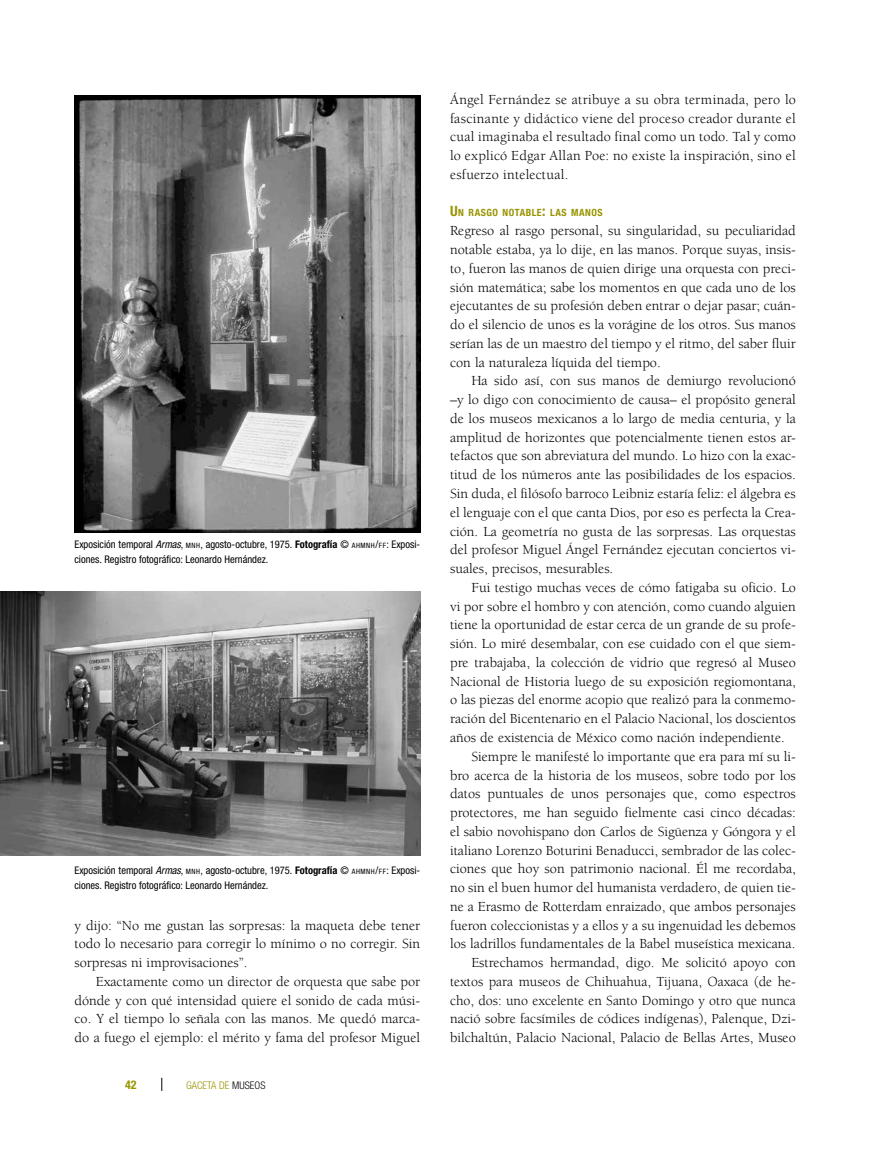
<style>
.page{position:relative;width:881px;height:1149px;background:#fff}
.page>*{position:absolute;margin:0;border:0;box-sizing:border-box;transform-origin:0 0}
.t1{font:14.25px/18.8px "Berkeley Std";color:#000;text-align:justify}
.t2{font:700 condensed 12px "Helvetica Neue LT Std";color:#989400}
.t3{font:condensed 10.5px/15px "Helvetica Neue LT Std";color:#000}
.t4{font:300 condensed 10.5px "Helvetica Neue LT Std";color:#989400}
.t5{font:700 condensed 10.05px "Helvetica Neue LT Std";letter-spacing:.05em;color:#989400}
.s1{font-style:italic}
.s2{font-size:7.35px}
.s3{font-weight:700}
.s4{font-style:inherit}
.s5{color:#000}
.s6{font-size:14.25px}
</style>
<div class="page">
<svg style="left:161px;top:1077px;width:1px;height:13px"></svg>
<img style="left:74px;top:96px;width:346px;height:436px">
<img style="left:0;top:591px;width:420px;height:264px">
<p class="t3" style="left:74px;top:537px;width:347px">Exposición temporal <span class="s1">Armas</span>, <span class="s2">MNH</span>, agosto-octubre, 1975. <span class="s3">Fotografía</span> © <span class="s2">AHMNH</span><span class="s4">/</span><span class="s2">FF</span>: Exposi&shy;ciones. Registro fotográfico: Leonardo Hernández.</p>
<p class="t3" style="left:74px;top:862px;width:347px">Exposición temporal <span class="s1">Armas</span>, <span class="s2">MNH</span>, agosto-octubre, 1975. <span class="s3">Fotografía</span> © <span class="s2">AHMNH</span><span class="s4">/</span><span class="s2">FF</span>: Exposi&shy;ciones. Registro fotográfico: Leonardo Hernández.</p>
<p class="t1" style="left:74px;top:915px;width:347px">y dijo: “No me gustan las sorpresas: la maqueta debe tener todo lo necesario para corregir lo mínimo o no corregir. Sin sorpresas ni improvisaciones”.</p>
<p class="t1" style="left:74px;top:971px;width:347px;text-indent:21px">Exactamente como un director de orquesta que sabe por dónde y con qué intensidad quiere el sonido de cada músi&shy;co. Y el tiempo lo señala con las manos. Me quedó marca&shy;do a fuego el ejemplo: el mérito y fama del profesor Miguel</p>
<p class="t2" style="left:125px;top:1077px;width:13px">42</p>
<p class="t4" style="left:186px;top:1078px;width:81px">GACETA DE <span class="s5">MUSEOS</span></p>
<p class="t1" style="left:450px;top:90px;width:347px">Ángel Fernández se atribuye a su obra terminada, pero lo fascinante y didáctico viene del proceso creador durante el cual imaginaba el resultado final como un todo. Tal y como lo explicó Edgar Allan Poe: no existe la inspiración, sino el esfuerzo intelectual.</p>
<p class="t5" style="left:450px;top:207px;width:154px"><span class="s6">U</span>N RASGO NOTABLE<span class="s6">:</span> LAS MANOS</p>
<p class="t1" style="left:450px;top:221px;width:347px">Regreso al rasgo personal, su singularidad, su peculiaridad notable estaba, ya lo dije, en las manos. Porque suyas, insis&shy;to, fueron las manos de quien dirige una orquesta con preci&shy;sión matemática; sabe los momentos en que cada uno de los ejecutantes de su profesión deben entrar o dejar pasar; cuán&shy;do el silencio de unos es la vorágine de los otros. Sus manos serían las de un maestro del tiempo y el ritmo, del saber fluir con la naturaleza líquida del tiempo.</p>
<p class="t1" style="left:450px;top:371px;width:347px;text-indent:21px">Ha sido así, con sus manos de demiurgo revolucionó –y lo digo con conocimiento de causa– el propósito general de los museos mexicanos a lo largo de media centuria, y la amplitud de horizontes que potencialmente tienen estos ar&shy;tefactos que son abreviatura del mundo. Lo hizo con la exac&shy;titud de los números ante las posibilidades de los espacios.<br>Sin duda, el filósofo barroco Leibniz estaría feliz: el álgebra es el lenguaje con el que canta Dios, por eso es perfecta la Crea&shy;ción. La geometría no gusta de las sorpresas. Las orquestas del profesor Miguel Ángel Fernández ejecutan conciertos vi&shy;suales, precisos, mesurables.</p>
<p class="t1" style="left:471px;top:578px;width:326px">Fui testigo muchas veces de cómo fatigaba su oficio. Lo</p>
<p class="t1" style="left:450px;top:597px;width:347px">vi por sobre el hombro y con atención, como cuando alguien</p>
<p class="t1" style="left:450px;top:615px;width:347px">tiene la oportunidad de estar cerca de un grande de su profe-</p>
<p class="t1" style="left:450px;top:634px;width:347px">sión. Lo miré desembalar, con ese cuidado con el que siem-</p>
<p class="t1" style="left:450px;top:653px;width:347px">pre trabajaba, la colección de vidrio que regresó al Museo</p>
<p class="t1" style="left:450px;top:672px;width:347px">Nacional de Historia luego de su exposición regiomontana,</p>
<p class="t1" style="left:450px;top:690px;width:347px">o las piezas del enorme acopio que realizó para la conmemo-</p>
<p class="t1" style="left:450px;top:709px;width:347px">ración del Bicentenario en el Palacio Nacional, los doscientos</p>
<p class="t1" style="left:450px;top:728px;width:336px">años de existencia de México como nación independiente.</p>
<p class="t1" style="left:471px;top:747px;width:326px">Siempre le manifesté lo importante que era para mí su li-</p>
<p class="t1" style="left:450px;top:765px;width:347px">bro acerca de la historia de los museos, sobre todo por los</p>
<p class="t1" style="left:450px;top:784px;width:347px">datos puntuales de unos personajes que, como espectros</p>
<p class="t1" style="left:450px;top:803px;width:347px">protectores, me han seguido fielmente casi cinco décadas:</p>
<p class="t1" style="left:450px;top:822px;width:347px">el sabio novohispano don Carlos de Sigüenza y Góngora y el</p>
<p class="t1" style="left:450px;top:840px;width:347px">italiano Lorenzo Boturini Benaducci, sembrador de las colec-</p>
<p class="t1" style="left:450px;top:859px;width:347px">ciones que hoy son patrimonio nacional. Él me recordaba,</p>
<p class="t1" style="left:450px;top:878px;width:347px">no sin el buen humor del humanista verdadero, de quien tie-</p>
<p class="t1" style="left:450px;top:897px;width:347px">ne a Erasmo de Rotterdam enraizado, que ambos personajes</p>
<p class="t1" style="left:450px;top:915px;width:347px">fueron coleccionistas y a ellos y a su ingenuidad les debemos</p>
<p class="t1" style="left:450px;top:934px;width:347px">los ladrillos fundamentales de la Babel museística mexicana.</p>
<p class="t1" style="left:471px;top:953px;width:326px">Estrechamos hermandad, digo. Me solicitó apoyo con</p>
<p class="t1" style="left:450px;top:971px;width:347px">textos para museos de Chihuahua, Tijuana, Oaxaca (de he-</p>
<p class="t1" style="left:450px;top:990px;width:347px">cho, dos: uno excelente en Santo Domingo y otro que nunca</p>
<p class="t1" style="left:450px;top:1009px;width:347px">nació sobre facsímiles de códices indígenas), Palenque, Dzi-</p>
<p class="t1" style="left:450px;top:1028px;width:347px">bilchaltún, Palacio Nacional, Palacio de Bellas Artes, Museo</p>
</div>
